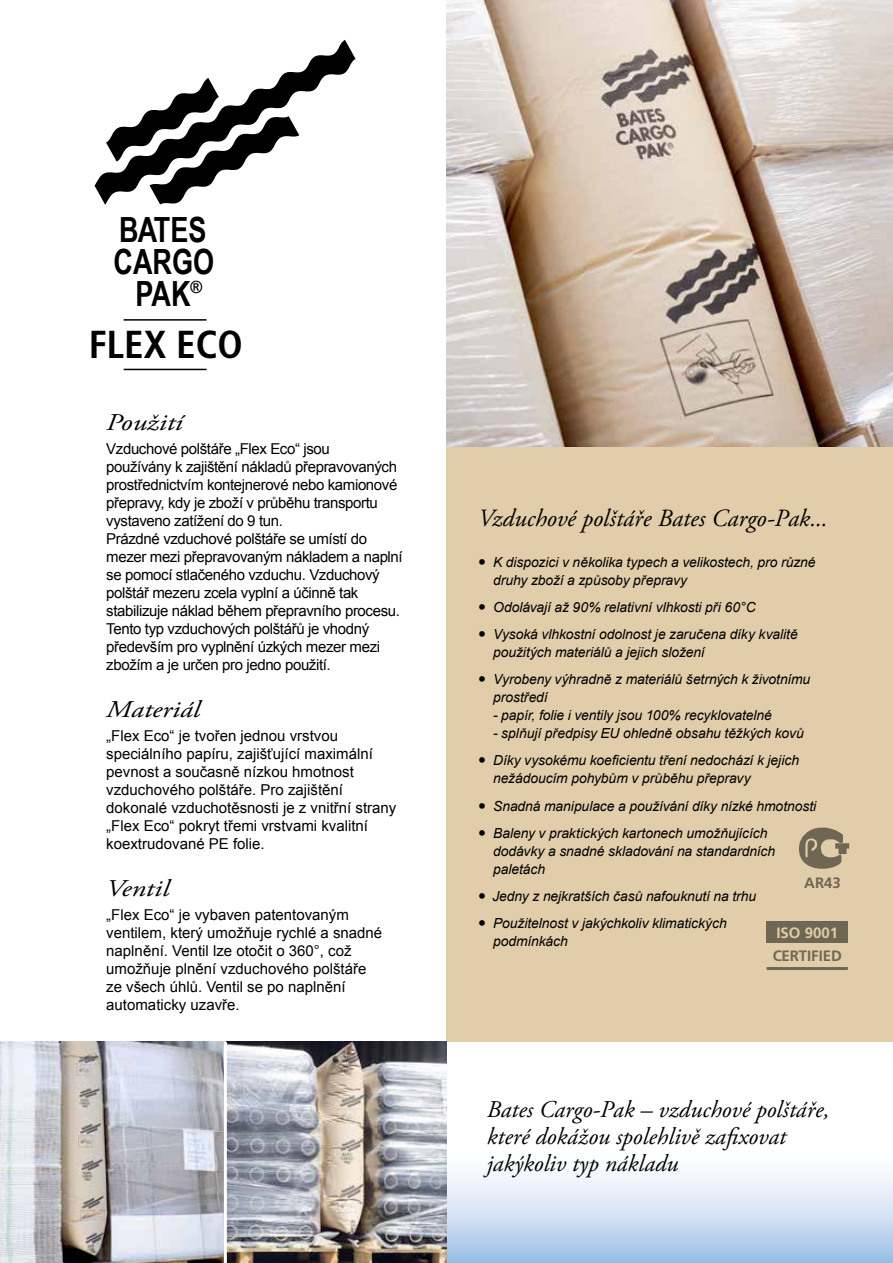
<style>
.page{position:relative;width:893px;height:1263px;background:#fff}
.page>*{position:absolute;margin:0;border:0;box-sizing:border-box;transform-origin:0 0}
.t1{font:700 condensed 39px "Frutiger LT Std";color:#000}
.t2{font:700 34.65px/31.8px "Arial Narrow";color:#000;text-align:center;scale:.95 1}
.t3{font:italic 24.75px "Adobe Garamond Pro";color:#000}
.t4{font:italic 24px/27px "Adobe Garamond Pro";color:#000}
.t5{font:italic 24px "Adobe Garamond Pro";color:#000;scale:1.2 1}
.t6{font:15px/18px "Arial";letter-spacing:-.025em;color:#000}
.t7{font:15px/18px "Arial";color:#000}
.t8{font:700 15px "Frutiger LT Std";color:#000}
.t9{font:700 15px "Frutiger LT Std";color:#fff}
.t10{font:italic 13.8px/18px "Arial";letter-spacing:-.005em;color:#000}
.s1{font-size:22.5px}
</style>
<div class="page">
<div style="left:446px;top:439px;width:447px;height:603px;background:#e1cda9"></div>
<div style="left:0;top:1144px;width:893px;height:119px;background:linear-gradient(to bottom,#fff,#a3c3e7)"></div>
<hr style="left:124px;top:319px;width:83px;height:1px;background:#000">
<hr style="left:124px;top:369px;width:83px;height:1px;background:#000">
<img style="left:227px;top:1042px;width:219px;height:221px">
<img style="left:0;top:1042px;width:224px;height:221px">
<svg style="left:95px;top:40px;width:261px;height:165px"></svg>
<img style="left:446px;top:0;width:447px;height:446px">
<hr style="left:224px;top:1042px;width:3px;height:221px;background:#fff">
<div style="left:767px;top:922px;width:81px;height:21px;background:#706654"></div>
<hr style="left:767px;top:967px;width:81px;height:3px;background:#000">
<img style="left:799px;top:827px;width:51px;height:42px">
<h2 class="t2" style="left:114px;top:214px;width:107px">BATES<br>CARGO<br>PAK<sup>®</sup></h2>
<h1 class="t1" style="left:89px;top:322px;width:155px">FLEX ECO</h1>
<h3 class="t5" style="left:106px;top:408px;width:65px">Použití</h3>
<p class="t6" style="left:106px;top:440px;width:298px">Vzduchové polštáře „Flex Eco“ jsou<br>používány k zajištění nákladů přepravovaných prostřednictvím kontejnerové nebo kamionové přepravy, kdy je zboží v průběhu transportu vystaveno zatížení do 9 tun.<br>Prázdné vzduchové polštáře se umístí do mezer mezi přepravovaným nákladem a naplní se pomocí stlačeného vzduchu. Vzduchový polštář mezeru zcela vyplní a účinně tak stabilizuje náklad během přepravního procesu.<br>Tento typ vzduchových polštářů je vhodný především pro vyplnění úzkých mezer mezi zbožím a je určen pro jedno použití.</p>
<h3 class="t5" style="left:106px;top:695px;width:80px">Materiál</h3>
<p class="t7" style="left:106px;top:727px;width:292px">„Flex Eco“ je tvořen jednou vrstvou speciálního papíru, zajišťující maximální pevnost a současně nízkou hmotnost vzduchového polštáře. Pro zajištění dokonalé vzduchotěsnosti je z vnitřní strany „Flex Eco“ pokryt třemi vrstvami kvalitní koextrudované PE folie.</p>
<h3 class="t5" style="left:106px;top:873px;width:54px">Ventil</h3>
<p class="t7" style="left:106px;top:905px;width:277px">„Flex Eco“ je vybaven patentovaným ventilem, který umožňuje rychlé a snadné naplnění. Ventil lze otočit o 360°, což umožňuje plnění vzduchového polštáře ze všech úhlů. Ventil se po naplnění automaticky uzavře.</p>
<h3 class="t3" style="left:478px;top:503px;width:351px">Vzduchové polštáře Bates Cargo-Pak...</h3>
<p class="t10" style="left:493px;top:553px;width:324px;text-indent:-15px"><span class="s1">•</span> K dispozici v několika typech a velikostech, pro různé druhy zboží a způsoby přepravy</p>
<p class="t10" style="left:478px;top:598px;width:279px"><span class="s1">•</span> Odolávají až 90% relativní vlhkosti při 60°C</p>
<p class="t10" style="left:493px;top:625px;width:306px;text-indent:-15px"><span class="s1">•</span> Vysoká vlhkostní odolnost je zaručena díky kvalitě použitých materiálů a jejich složení</p>
<p class="t10" style="left:493px;top:671px;width:319px;text-indent:-15px"><span class="s1">•</span> Vyrobeny výhradně z materiálů šetrných k životnímu prostředí</p>
<p class="t10" style="left:493px;top:707px;width:280px">- papír, folie i ventily jsou 100% recyklovatelné</p>
<p class="t10" style="left:493px;top:725px;width:312px">- splňují předpisy EU ohledně obsahu těžkých kovů</p>
<p class="t10" style="left:493px;top:752px;width:307px;text-indent:-15px"><span class="s1">•</span> Díky vysokému koeficientu tření nedochází k jejich nežádoucím pohybům v průběhu přepravy</p>
<p class="t10" style="left:478px;top:797px;width:340px"><span class="s1">•</span> Snadná manipulace a používání díky nízké hmotnosti</p>
<p class="t10" style="left:493px;top:824px;width:284px;text-indent:-15px"><span class="s1">•</span> Baleny v praktických kartonech umožňujících dodávky a snadné skladování na standardních paletách</p>
<p class="t10" style="left:478px;top:887px;width:280px"><span class="s1">•</span> Jedny z nejkratších časů nafouknutí na trhu</p>
<p class="t10" style="left:493px;top:915px;width:235px;text-indent:-15px"><span class="s1">•</span> Použitelnost v jakýchkoliv klimatických podmínkách</p>
<p class="t9" style="left:776px;top:924px;width:63px">ISO 9001</p>
<p class="t8" style="left:772px;top:947px;width:71px">CERTIFIED</p>
<p class="t8" style="left:804px;top:874px;width:38px">AR43</p>
<h3 class="t4" style="left:487px;top:1096px;width:344px">Bates Cargo-Pak – vzduchové polštáře, které dokážou spolehlivě zafixovat jakýkoliv typ nákladu</h3>
</div>
